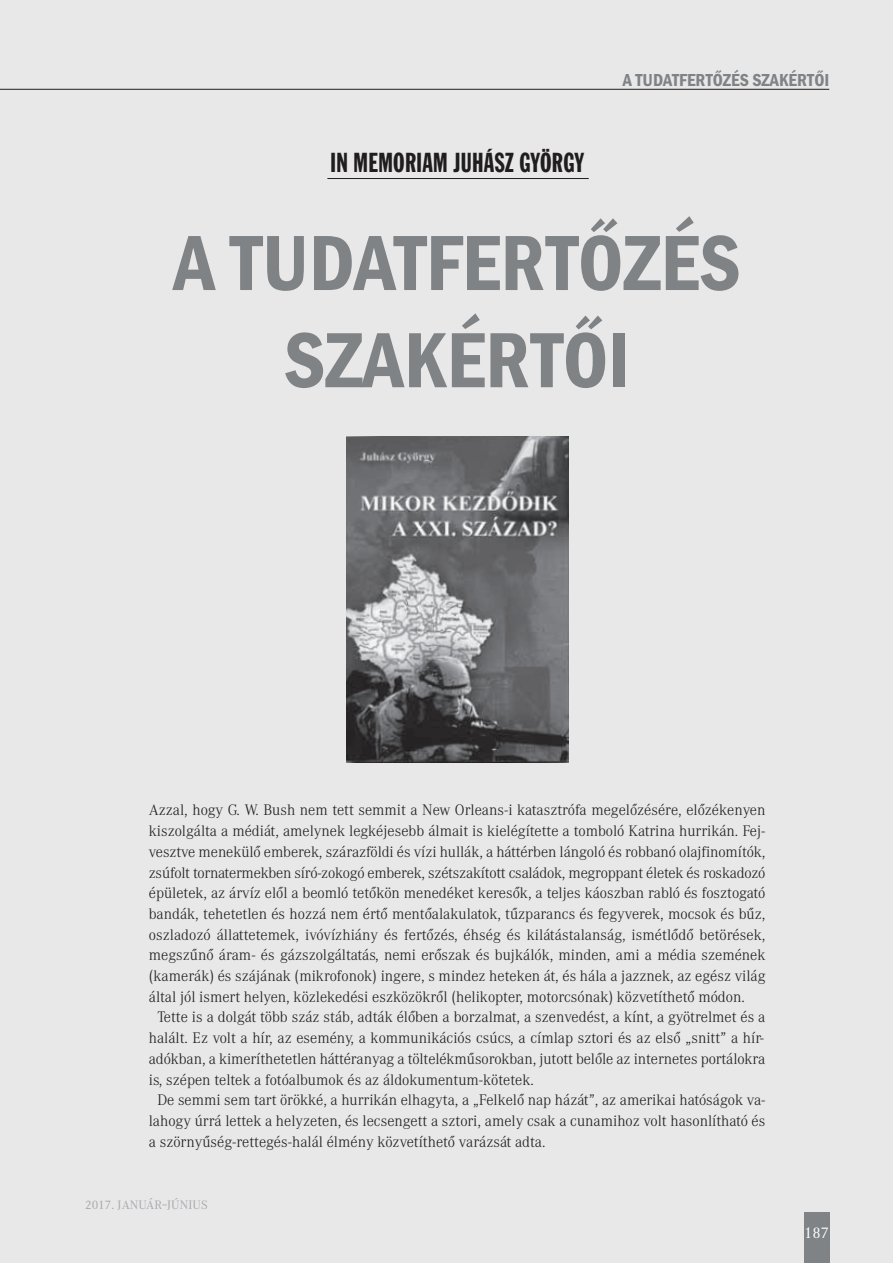
<style>
.page{position:relative;width:893px;height:1263px;background:#e8e8e9}
.page>*{position:absolute;margin:0;border:0;box-sizing:border-box;transform-origin:0 0}
.t1{font:600 condensed 81px/97.2px "Franklin Gothic";color:#808385;text-align:center}
.t2{font:27px "Franklin Gothic CE Extra Cond";letter-spacing:.015em;color:#201d1e}
.t3{font:600 condensed 18px "Franklin Gothic";color:#808385}
.t4{font:300 15px "Corporate A";color:#201d1e}
.t5{font:15px "Corporate A";color:#fff}
.t6{font:12px "Corporate A";letter-spacing:.01em;color:#a7a9ac}
</style>
<div class="page">
<div style="left:804px;top:1212px;width:25px;height:51px;background:#808385"></div>
<hr style="left:0;top:89px;width:829px;height:1px;background:#201d1e">
<hr style="left:327px;top:178px;width:262px;height:1px;background:#201d1e">
<img style="left:346px;top:437px;width:223px;height:326px">
<h2 class="t2" style="left:331px;top:153px;width:255px">IN MEMORIAM JUHÁSZ GYÖRGY</h2>
<p class="t3" style="left:623px;top:69px;width:208px">A TUDATFERTŐZÉS SZAKÉRTŐI</p>
<h1 class="t1" style="left:174px;top:213px;width:568px">A TUDATFERTŐZÉS<br>SZAKÉRTŐI</h1>
<p class="t4" style="left:149px;top:805px;width:618px">Azzal, hogy G. W. Bush nem tett semmit a New Orleans-i katasztrófa megelőzésére, előzékenyen</p>
<p class="t4" style="left:149px;top:825px;width:618px">kiszolgálta a médiát, amelynek legkéjesebb álmait is kielégítette a tomboló Katrina hurrikán. Fej-</p>
<p class="t4" style="left:149px;top:846px;width:618px">vesztve menekülő emberek, szárazföldi és vízi hullák, a háttérben lángoló és robbanó olajfinomítók,</p>
<p class="t4" style="left:149px;top:867px;width:618px">zsúfolt tornatermekben síró-zokogó emberek, szétszakított családok, megroppant életek és roskadozó</p>
<p class="t4" style="left:149px;top:888px;width:618px">épületek, az árvíz elől a beomló tetőkön menedéket keresők, a teljes káoszban rabló és fosztogató</p>
<p class="t4" style="left:149px;top:908px;width:618px">bandák, tehetetlen és hozzá nem értő mentőalakulatok, tűzparancs és fegyverek, mocsok és bűz,</p>
<p class="t4" style="left:149px;top:929px;width:618px">oszladozó állattetemek, ivóvízhiány és fertőzés, éhség és kilátástalanság, ismétlődő betörések,</p>
<p class="t4" style="left:149px;top:950px;width:618px">megszűnő áram- és gázszolgáltatás, nemi erőszak és bujkálók, minden, ami a média szemének</p>
<p class="t4" style="left:149px;top:970px;width:618px">(kamerák) és szájának (mikrofonok) ingere, s mindez heteken át, és hála a jazznek, az egész világ</p>
<p class="t4" style="left:149px;top:991px;width:597px">által jól ismert helyen, közlekedési eszközökről (helikopter, motorcsónak) közvetíthető módon.</p>
<p class="t4" style="left:157px;top:1012px;width:610px">Tette is a dolgát több száz stáb, adták élőben a borzalmat, a szenvedést, a kínt, a gyötrelmet és a</p>
<p class="t4" style="left:149px;top:1032px;width:617px">halált. Ez volt a hír, az esemény, a kommunikációs csúcs, a címlap sztori és az első „snitt” a hír-</p>
<p class="t4" style="left:149px;top:1053px;width:618px">adókban, a kimeríthetetlen háttéranyag a töltelékműsorokban, jutott belőle az internetes portálokra</p>
<p class="t4" style="left:149px;top:1074px;width:386px">is, szépen teltek a fotóalbumok és az áldokumentum-kötetek.</p>
<p class="t4" style="left:157px;top:1095px;width:610px">De semmi sem tart örökké, a hurrikán elhagyta, a „Felkelő nap házát”, az amerikai hatóságok va-</p>
<p class="t4" style="left:149px;top:1115px;width:618px">lahogy úrrá lettek a helyzeten, és lecsengett a sztori, amely csak a cunamihoz volt hasonlítható és</p>
<p class="t4" style="left:149px;top:1136px;width:398px">a szörnyűség-rettegés-halál élmény közvetíthető varázsát adta.</p>
<p class="t6" style="left:85px;top:1198px;width:124px">2017. JANUÁR–JÚNIUS</p>
<p class="t5" style="left:804px;top:1225px;width:26px">187</p>
</div>
